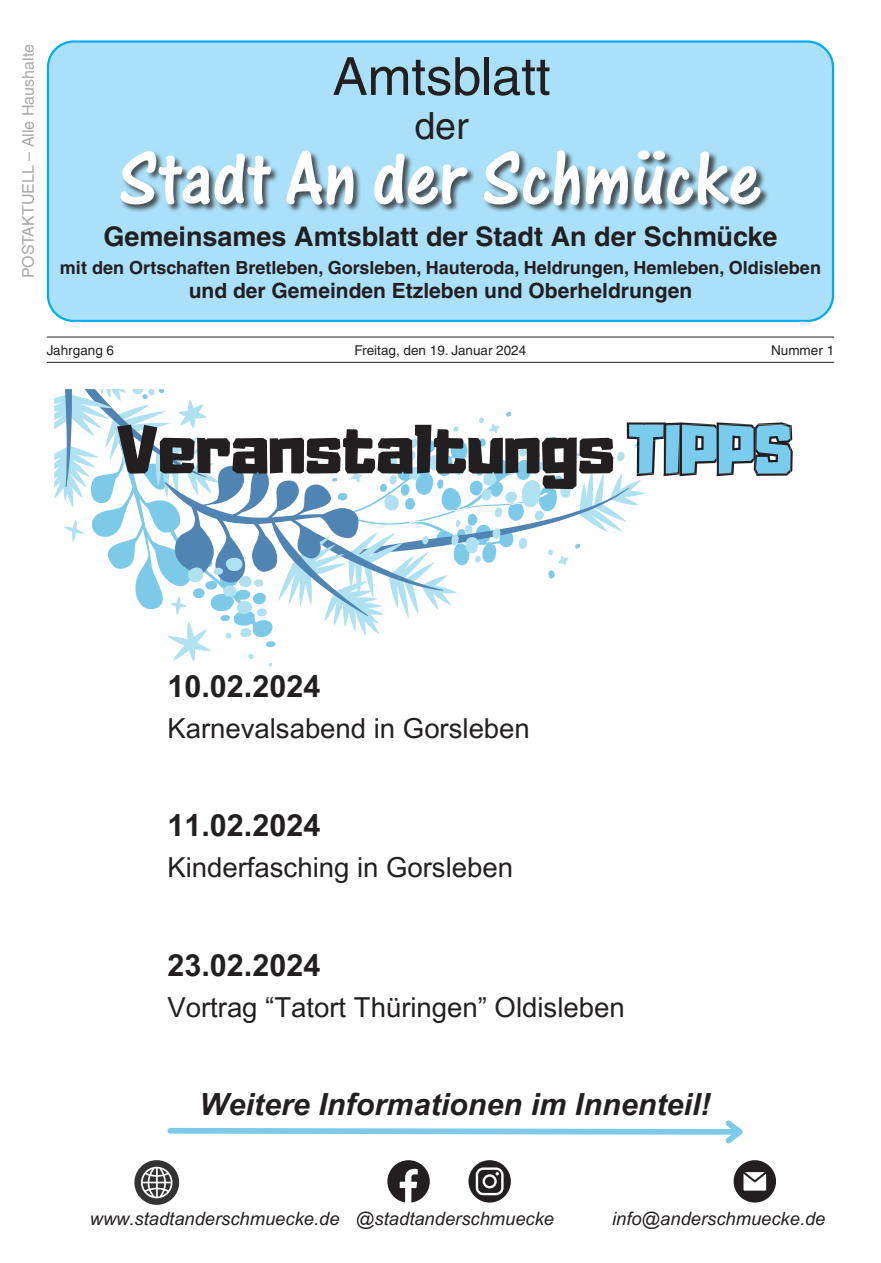
<style>
.page{position:relative;width:881px;height:1263px;background:#fff}
.page>*{position:absolute;margin:0;border:0;box-sizing:border-box;transform-origin:0 0}
.t1{font:81px "One Stroke Script Plain";color:#fff}
.t2{font:61.05px "Adumu";color:#231f20}
.t3{font:52.5px "Helvetica LT";color:#231f20}
.t4{font:37.5px "Helvetica LT";color:#231f20}
.t5{font:italic 700 30.6px "Arial MT Pro";color:#231f20}
.t6{font:700 30.6px "Arial MT Pro";color:#231f20}
.t7{font:27.45px "Arial MT Pro";color:#231f20}
.t8{font:700 27px "Helvetica LT";color:#231f20}
.t9{font:700 21px "Helvetica LT";color:#231f20}
.t10{font:italic 18.3px "Arial MT Pro";color:#231f20}
.t11{font:700 18px "Helvetica LT";color:#231f20}
.Postaktuell{font:16.05px "Helvetica LT";color:#a8a9ad}
.t12{font:13.5px "Helvetica LT";color:#231f20}
.s1{color:#fff}
</style>
<div class="page">
<hr style="left:47px;top:362px;width:786px;height:1px;background:#231f20">
<hr style="left:47px;top:337px;width:786px;height:1px;background:#231f20">
<div style="left:48px;top:42px;width:784px;height:279px;background:#aae0f9;border-radius:26px"></div>
<div style="left:47px;top:40px;width:786px;height:282px;border:2px solid #00aeef;border-radius:26px"></div>
<div style="left:120px;top:150px;width:649px;height:64px;background:#231f20;opacity:.75"></div>
<svg style="left:468px;top:1160px;width:42px;height:42px"></svg>
<svg style="left:387px;top:1160px;width:42px;height:42px"></svg>
<svg style="left:733px;top:1160px;width:42px;height:42px"></svg>
<svg style="left:134px;top:1160px;width:45px;height:45px"></svg>
<svg style="left:167px;top:1120px;width:576px;height:24px"></svg>
<svg style="left:54px;top:389px;width:738px;height:247px"></svg>
<p class="Postaktuell" style="left:19px;top:278px;width:236px;rotate:-90deg">POSTAKTUELL – Alle Haushalte</p>
<h3 class="t3" style="left:332px;top:46px;width:219px">Amtsblatt</h3>
<h3 class="t4" style="left:414px;top:104px;width:56px">der</h3>
<h1 class="t1" style="left:119px;top:131px;width:644px">Stadt An der Schmücke</h1>
<p class="t8" style="left:103px;top:220px;width:675px">Gemeinsames Amtsblatt der Stadt An der Schmücke</p>
<p class="t11" style="left:60px;top:257px;width:762px">mit den Ortschaften Bretleben, Gorsleben, Hauteroda, Heldrungen, Hemleben, Oldisleben</p>
<p class="t9" style="left:189px;top:278px;width:505px">und der Gemeinden Etzleben und Oberheldrungen</p>
<p class="t12" style="left:47px;top:342px;width:69px">Jahrgang 6</p>
<p class="t12" style="left:354px;top:342px;width:173px">Freitag, den 19. Januar 2024</p>
<p class="t12" style="left:770px;top:342px;width:65px">Nummer 1</p>
<p class="t2" style="left:116px;top:398px;width:677px">Veranstaltungs <span class="s1">TIPPS</span></p>
<p class="t6" style="left:167px;top:668px;width:154px">10.02.2024</p>
<p class="t7" style="left:167px;top:712px;width:364px">Karnevalsabend in Gorsleben</p>
<p class="t6" style="left:167px;top:807px;width:154px">11.02.2024</p>
<p class="t7" style="left:167px;top:852px;width:347px">Kinderfasching in Gorsleben</p>
<p class="t6" style="left:167px;top:947px;width:154px">23.02.2024</p>
<p class="t7" style="left:167px;top:991px;width:458px">Vortrag “Tatort Thüringen” Oldisleben</p>
<p class="t5" style="left:199px;top:1086px;width:512px">Weitere Informationen im Innenteil!</p>
<p class="t10" style="left:90px;top:1208px;width:465px">www.stadtanderschmuecke.de @stadtanderschmuecke</p>
<p class="t10" style="left:612px;top:1208px;width:215px">info@anderschmuecke.de</p>
</div>
